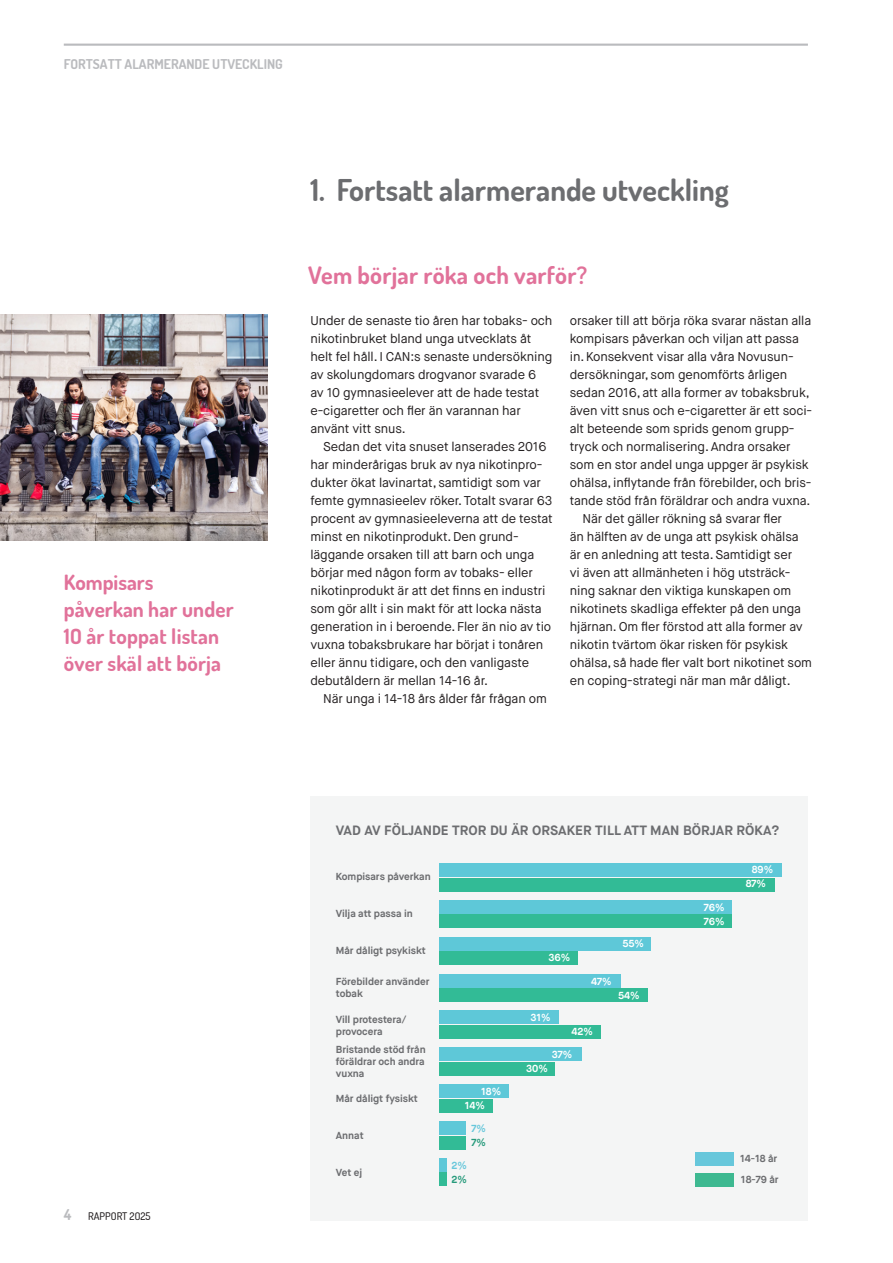
<style>
.page{position:relative;width:893px;height:1263px;background:#fff}
.page>*{position:absolute;margin:0;border:0;box-sizing:border-box;transform-origin:0 0}
.t1{font:700 30px "Dosis";color:#6c6d70}
.t2{font:700 24px "Dosis";letter-spacing:.01em;color:#e1729a}
.t3{font:700 21px/27px "Dosis";letter-spacing:.01em;color:#e1729a}
.t4{font:700 13.5px "Maison Neue";letter-spacing:.005em;color:#6c6d70}
.t5{font:700 13.5px "Dosis";color:#babbbe}
.t6{font:12.75px/18px "Maison Neue";letter-spacing:-.01em;color:#231f20}
.t7{font:500 10.5px "Dosis";color:#231f20}
.t8{font:700 10.2px "Maison Neue";letter-spacing:-.005em;color:#6c6d70}
.t9{font:700 10.2px "Maison Neue";letter-spacing:-.005em;color:#fff}
.t10{font:700 10.2px "Maison Neue";color:#67c7db}
.t11{font:700 10.2px "Maison Neue";color:#269a7b}
.s1{font-weight:700;font-size:15px;color:#babbbe}
</style>
<div class="page">
<hr style="left:64px;top:44px;width:744px;height:2px;background:#babbbe">
<div style="left:310px;top:796px;width:498px;height:424px;background:#f4f5f5"></div>
<div style="left:439px;top:1173px;width:8px;height:13px;background:#32bb96"></div>
<div style="left:439px;top:1158px;width:8px;height:13px;background:#5ec8d8"></div>
<div style="left:439px;top:1136px;width:27px;height:13px;background:#32bb96"></div>
<div style="left:439px;top:1121px;width:27px;height:13px;background:#5ec8d8"></div>
<div style="left:439px;top:1099px;width:54px;height:13px;background:#32bb96"></div>
<div style="left:439px;top:1085px;width:69px;height:13px;background:#5ec8d8"></div>
<div style="left:439px;top:1062px;width:116px;height:13px;background:#32bb96"></div>
<div style="left:439px;top:1048px;width:143px;height:13px;background:#5ec8d8"></div>
<div style="left:439px;top:1025px;width:162px;height:13px;background:#32bb96"></div>
<div style="left:439px;top:1011px;width:119px;height:13px;background:#5ec8d8"></div>
<div style="left:439px;top:989px;width:208px;height:13px;background:#32bb96"></div>
<div style="left:439px;top:974px;width:181px;height:13px;background:#5ec8d8"></div>
<div style="left:439px;top:952px;width:139px;height:13px;background:#32bb96"></div>
<div style="left:439px;top:937px;width:212px;height:13px;background:#5ec8d8"></div>
<div style="left:439px;top:915px;width:293px;height:13px;background:#32bb96"></div>
<div style="left:439px;top:900px;width:293px;height:13px;background:#5ec8d8"></div>
<div style="left:439px;top:878px;width:335px;height:13px;background:#32bb96"></div>
<div style="left:439px;top:863px;width:343px;height:13px;background:#5ec8d8"></div>
<div style="left:695px;top:1152px;width:38px;height:14px;background:#67c7db"></div>
<div style="left:695px;top:1173px;width:38px;height:14px;background:#3eb991"></div>
<img style="left:0;top:315px;width:268px;height:225px">
<p class="t5" style="left:64px;top:55px;width:221px">FORTSATT ALARMERANDE UTVECKLING</p>
<p class="t3" style="left:64px;top:568px;width:172px">Kompisars påverkan har under<br>10 år toppat listan över skäl att börja</p>
<p class="t1" style="left:310px;top:171px;width:420px">1. Fortsatt alarmerande utveckling</p>
<p class="t2" style="left:308px;top:260px;width:280px">Vem börjar röka och varför?</p>
<p class="t6" style="left:310px;top:311px;width:244px">Under de senaste tio åren har tobaks- och nikotinbruket bland unga utvecklats åt helt fel håll. I CAN:s senaste undersökning av skolungdomars drogvanor svarade 6 av 10 gymnasieelever att de hade testat e-cigaretter och fler än varannan har använt vitt snus.</p>
<p class="t6" style="left:310px;top:437px;width:244px;text-indent:13px">Sedan det vita snuset lanserades 2016 har minderårigas bruk av nya nikotinpro&shy;dukter ökat lavinartat, samtidigt som var femte gymnasieelev röker. Totalt svarar 63 procent av gymnasieeleverna att de testat minst en nikotinprodukt. Den grund&shy;läggande orsaken till att barn och unga börjar med någon form av tobaks- eller nikotinprodukt är att det finns en industri som gör allt i sin makt för att locka nästa generation in i beroende. Fler än nio av tio vuxna tobaksbrukare har börjat i tonåren eller ännu tidigare, och den vanligaste debutåldern är mellan 14-16 år.</p>
<p class="t6" style="left:323px;top:689px;width:225px">När unga i 14-18 års ålder får frågan om</p>
<p class="t6" style="left:570px;top:311px;width:244px">orsaker till att börja röka svarar nästan alla kompisars påverkan och viljan att passa in. Konsekvent visar alla våra Novusun&shy;dersökningar, som genomförts årligen sedan 2016, att alla former av tobaksbruk, även vitt snus och e-cigaretter är ett soci&shy;alt beteende som sprids genom grupp&shy;tryck och normalisering. Andra orsaker som en stor andel unga uppger är psykisk ohälsa, inflytande från förebilder, och bris&shy;tande stöd från föräldrar och andra vuxna.</p>
<p class="t6" style="left:570px;top:509px;width:244px;text-indent:13px">När det gäller rökning så svarar fler<br>än hälften av de unga att psykisk ohälsa är en anledning att testa. Samtidigt ser<br>vi även att allmänheten i hög utsträck&shy;ning saknar den viktiga kunskapen om nikotinets skadliga effekter på den unga hjärnan. Om fler förstod att alla former av nikotin tvärtom ökar risken för psykisk ohälsa, så hade fler valt bort nikotinet som en coping-strategi när man mår dåligt.</p>
<p class="t7" style="left:64px;top:1210px;width:88px"><span class="s1">4</span> RAPPORT 2025</p>
<p class="t4" style="left:336px;top:822px;width:445px">VAD AV FÖLJANDE TROR DU ÄR ORSAKER TILL ATT MAN BÖRJAR RÖKA?</p>
<p class="t8" style="left:336px;top:870px;width:96px">Kompisars påverkan</p>
<p class="t8" style="left:336px;top:907px;width:78px">Vilja att passa in</p>
<p class="t8" style="left:336px;top:944px;width:91px">Mår dåligt psykiskt</p>
<p class="t8" style="left:336px;top:975px;width:95px">Förebilder använder</p>
<p class="t8" style="left:336px;top:987px;width:29px">tobak</p>
<p class="t8" style="left:336px;top:1012px;width:72px">Vill protestera/</p>
<p class="t8" style="left:336px;top:1025px;width:48px">provocera</p>
<p class="t8" style="left:336px;top:1043px;width:91px">Bristande stöd från</p>
<p class="t8" style="left:336px;top:1055px;width:90px">föräldrar och andra</p>
<p class="t8" style="left:336px;top:1067px;width:30px">vuxna</p>
<p class="t8" style="left:336px;top:1092px;width:83px">Mår dåligt fysiskt</p>
<p class="t8" style="left:336px;top:1129px;width:29px">Annat</p>
<p class="t8" style="left:336px;top:1166px;width:28px">Vet ej</p>
<p class="t9" style="left:481px;top:1085px;width:22px">18%</p>
<p class="t9" style="left:465px;top:1099px;width:22px">14%</p>
<p class="t10" style="left:471px;top:1122px;width:16px">7%</p>
<p class="t11" style="left:471px;top:1136px;width:16px">7%</p>
<p class="t10" style="left:452px;top:1159px;width:17px">2%</p>
<p class="t11" style="left:452px;top:1173px;width:17px">2%</p>
<p class="t9" style="left:549px;top:951px;width:23px">36%</p>
<p class="t9" style="left:530px;top:1011px;width:22px">31%</p>
<p class="t9" style="left:591px;top:975px;width:22px">47%</p>
<p class="t9" style="left:622px;top:937px;width:23px">55%</p>
<p class="t9" style="left:618px;top:989px;width:23px">54%</p>
<p class="t9" style="left:571px;top:1025px;width:23px">42%</p>
<p class="t9" style="left:552px;top:1048px;width:22px">37%</p>
<p class="t9" style="left:526px;top:1062px;width:23px">30%</p>
<p class="t9" style="left:704px;top:901px;width:22px">76%</p>
<p class="t9" style="left:704px;top:915px;width:22px">76%</p>
<p class="t9" style="left:752px;top:863px;width:23px">89%</p>
<p class="t9" style="left:746px;top:877px;width:22px">87%</p>
<p class="t8" style="left:740px;top:1152px;width:39px">14-18 år</p>
<p class="t8" style="left:741px;top:1173px;width:39px">18-79 år</p>
</div>
